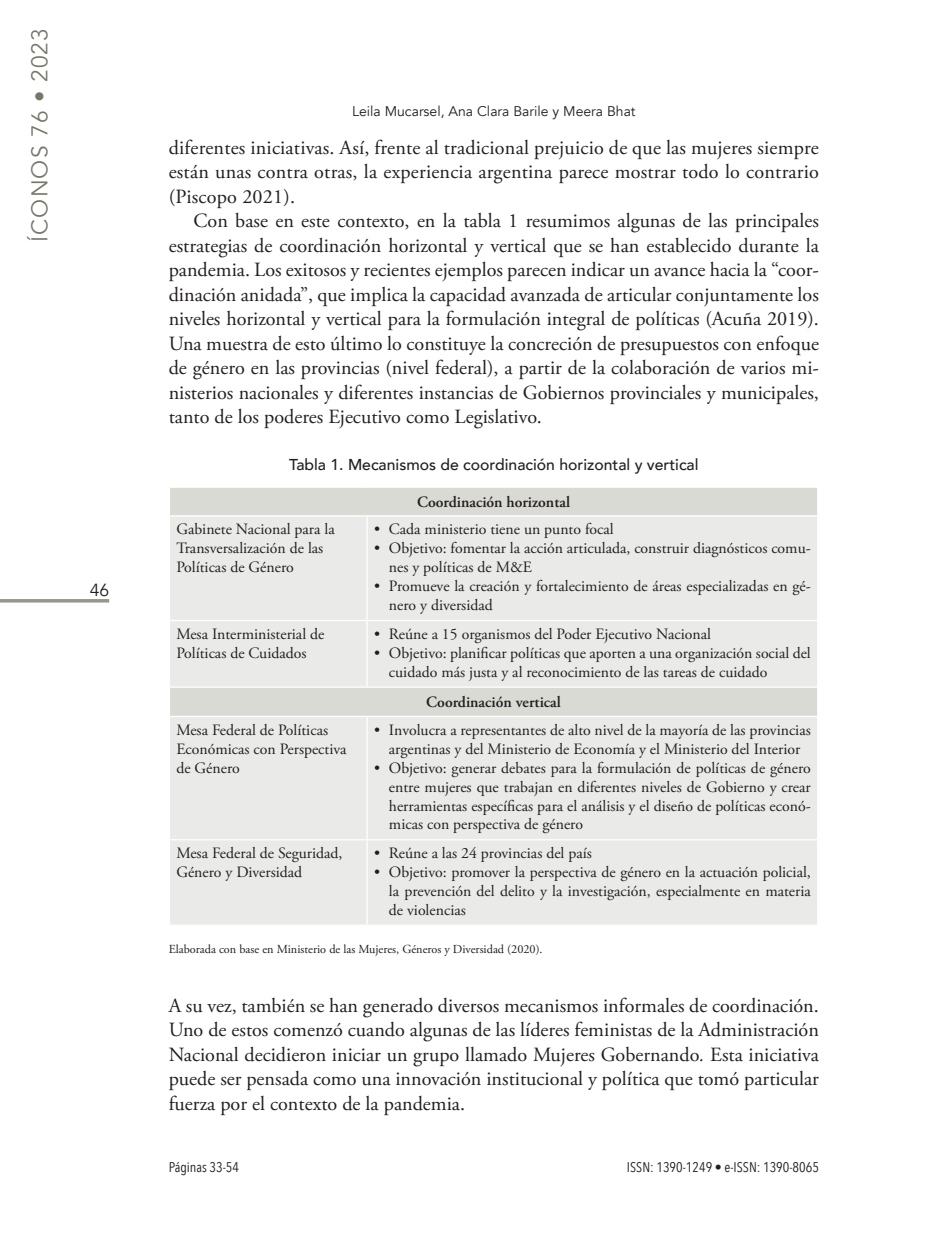
<style>
.page{position:relative;width:943px;height:1241px;background:#fff}
.page>*{position:absolute;margin:0;border:0;box-sizing:border-box;transform-origin:0 0}
.t1{font:22.75px "Avenir";letter-spacing:.05em;color:#747869}
.texto{font:20.12px/24.5px "Adobe Garamond Pro";color:#231f20;text-align:justify}
.t2{font:17.5px "Avenir";color:#231f20}
.t3{font:15.75px/18.9px "Adobe Garamond Pro";color:#231f20}
.titulos_graficos{font:500 15.75px "Avenir";color:#231f20}
.t4{font:600 15.75px "Adobe Garamond Pro";color:#231f20}
.t5{font:14px "Avenir Next Condensed";color:#231f20}
.t6{font:14px "Avenir";color:#231f20}
.fuentes_graficos{font:12.25px "Adobe Garamond Pro";color:#231f20}
.s1{font-style:italic}
</style>
<div class="page">
<hr style="left:0;top:599px;width:109px;height:3px;background:#96978a">
<div style="left:170px;top:488px;width:647px;height:27px;background:#dadad5"></div>
<svg style="left:170px;top:517px;width:647px;height:407px;fill:#eaebe8"></svg>
<hr style="left:366px;top:516px;width:2px;height:103px;background:#fff">
<hr style="left:169px;top:619px;width:198px;height:2px;background:#fff">
<hr style="left:367px;top:619px;width:451px;height:2px;background:#fff">
<hr style="left:366px;top:621px;width:2px;height:65px;background:#fff">
<hr style="left:169px;top:686px;width:198px;height:1px;background:#fff">
<hr style="left:367px;top:686px;width:451px;height:1px;background:#fff">
<hr style="left:169px;top:715px;width:198px;height:2px;background:#fff">
<hr style="left:367px;top:715px;width:451px;height:2px;background:#fff">
<hr style="left:366px;top:717px;width:2px;height:122px;background:#fff">
<hr style="left:169px;top:839px;width:198px;height:1px;background:#fff">
<hr style="left:367px;top:839px;width:451px;height:1px;background:#fff">
<hr style="left:366px;top:840px;width:2px;height:84px;background:#fff">
<p class="t1" style="left:26px;top:242px;width:215px;rotate:-90deg">ÍCONOS 76 • 2023</p>
<p class="t2" style="left:90px;top:579px;width:21px">46</p>
<p class="t6" style="left:352px;top:103px;width:285px">Leila Mucarsel, Ana Clara Barile y Meera Bhat</p>
<p class="texto" style="left:169px;top:136px;width:651px">diferentes iniciativas. Así, frente al tradicional prejuicio de que las mujeres siempre están unas contra otras, la experiencia argentina parece mostrar todo lo contrario (Piscopo 2021).</p>
<p class="texto" style="left:169px;top:209px;width:651px;text-indent:25px">Con base en este contexto, en la tabla 1 resumimos algunas de las principales estrategias de coordinación horizontal y vertical que se han establecido durante la pandemia. Los exitosos y recientes ejemplos parecen indicar un avance hacia la “coor&shy;dinación anidada”, que implica la capacidad avanzada de articular conjuntamente los niveles horizontal y vertical para la formulación integral de políticas (Acuña 2019).<br>Una muestra de esto último lo constituye la concreción de presupuestos con enfoque de género en las provincias (nivel federal), a partir de la colaboración de varios mi&shy;nisterios nacionales y diferentes instancias de Gobiernos provinciales y municipales, tanto de los poderes Ejecutivo como Legislativo.</p>
<p class="titulos_graficos" style="left:289px;top:450px;width:411px">Tabla 1. Mecanismos de coordinación horizontal y vertical</p>
<p class="t4" style="left:417px;top:493px;width:154px">Coordinación horizontal</p>
<p class="t3" style="left:176px;top:520px;width:160px">Gabinete Nacional para la<br>Transversalización de las<br>Políticas de Género</p>
<p class="t3" style="left:374px;top:520px;width:241px">• Cada ministerio tiene un punto focal</p>
<p class="t3" style="left:389px;top:539px;width:423px;text-indent:-15px">• Objetivo: fomentar la acción articulada, construir diagnósticos comu&shy;nes y políticas de M&amp;E</p>
<p class="t3" style="left:389px;top:577px;width:423px;text-indent:-15px">• Promueve la creación y fortalecimiento de áreas especializadas en gé&shy;nero y diversidad</p>
<p class="t3" style="left:176px;top:625px;width:149px">Mesa Interministerial de<br>Políticas de Cuidados</p>
<p class="t3" style="left:374px;top:625px;width:338px">• Reúne a 15 organismos del Poder Ejecutivo Nacional</p>
<p class="t3" style="left:389px;top:644px;width:423px;text-indent:-15px">• Objetivo: planificar políticas que aporten a una organización social del cuidado más justa y al reconocimiento de las tareas de cuidado</p>
<p class="t4" style="left:426px;top:693px;width:136px">Coordinación vertical</p>
<p class="t3" style="left:176px;top:720px;width:172px">Mesa Federal de Políticas<br>Económicas con Perspectiva de Género</p>
<p class="t3" style="left:374px;top:720px;width:438px;text-align:center">• Involucra a representantes de alto nivel de la mayoría de las provincias argentinas y del Ministerio de Economía y el Ministerio del Interior</p>
<p class="t3" style="left:389px;top:758px;width:423px;text-align:justify;text-indent:-15px">• Objetivo: generar debates para la formulación de políticas de género entre mujeres que trabajan en diferentes niveles de Gobierno y crear herramientas específicas para el análisis y el diseño de políticas econó&shy;micas con perspectiva de género</p>
<p class="t3" style="left:176px;top:844px;width:168px">Mesa Federal de Seguridad,<br>Género y Diversidad</p>
<p class="t3" style="left:374px;top:844px;width:219px">• Reúne a las 24 provincias del país</p>
<p class="t3" style="left:389px;top:863px;width:423px;text-align:justify;text-indent:-15px">• Objetivo: promover la perspectiva de género en la actuación policial, la prevención del delito y la investigación, especialmente en materia de violencias</p>
<p class="fuentes_graficos" style="left:169px;top:942px;width:375px">Elaborada con base en Ministerio de las Mujeres, Géneros y Diversidad (2020).</p>
<p class="texto" style="left:169px;top:993px;width:651px">A su vez, también se han generado diversos mecanismos informales de coordinación.<br>Uno de estos comenzó cuando algunas de las líderes feministas de la Administración Nacional decidieron iniciar un grupo llamado Mujeres Gobernando<span class="s1">.</span> Esta iniciativa puede ser pensada como una innovación institucional y política que tomó particular fuerza por el contexto de la pandemia.</p>
<p class="t5" style="left:169px;top:1154px;width:72px">Páginas 33-54</p>
<p class="t5" style="left:627px;top:1154px;width:193px">ISSN: 1390-1249 • e-ISSN: 1390-8065</p>
</div>
